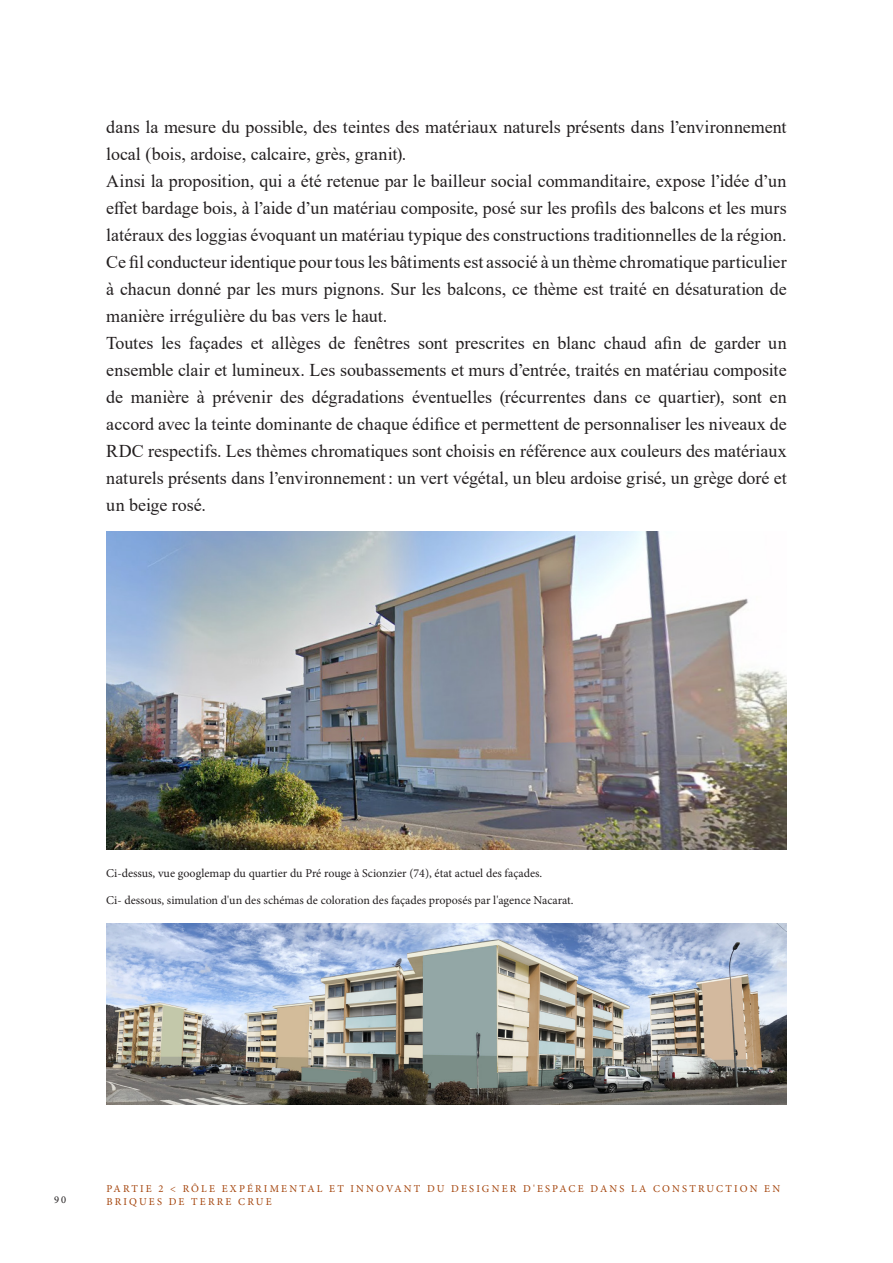
<style>
.page{position:relative;width:893px;height:1263px;background:#fff}
.page>*{position:absolute;margin:0;border:0;box-sizing:border-box;transform-origin:0 0}
.Corps_de_texte{font:18px/27px "Times New Roman";color:#231f20;text-align:justify}
.Texte_de_légende{font:12px "Minion Pro";color:#231f20}
.t1{font:10.5px/12.6px "Minion Pro";letter-spacing:.21em;color:#a4440c}
.t2{font:10.5px "Minion Pro";color:#231f20}
</style>
<div class="page">
<img style="left:106px;top:923px;width:681px;height:182px">
<img style="left:106px;top:532px;width:681px;height:318px">
<p class="Corps_de_texte" style="left:106px;top:113px;width:682px">dans la mesure du possible, des teintes des matériaux naturels présents dans l’environnement local (bois, ardoise, calcaire, grès, granit).</p>
<p class="Corps_de_texte" style="left:106px;top:167px;width:682px">Ainsi la proposition, qui a été retenue par le bailleur social commanditaire, expose l’idée d’un effet bardage bois, à l’aide d’un matériau composite, posé sur les profils des balcons et les murs latéraux des loggias évoquant un matériau typique des constructions traditionnelles de la région.<br>Ce fil conducteur identique pour tous les bâtiments est associé à un thème chromatique particulier à chacun donné par les murs pignons. Sur les balcons, ce thème est traité en désaturation de manière irrégulière du bas vers le haut.</p>
<p class="Corps_de_texte" style="left:106px;top:329px;width:682px">Toutes les façades et allèges de fenêtres sont prescrites en blanc chaud afin de garder un ensemble clair et lumineux. Les soubassements et murs d’entrée, traités en matériau composite de manière à prévenir des dégradations éventuelles (récurrentes dans ce quartier), sont en accord avec la teinte dominante de chaque édifice et permettent de personnaliser les niveaux de RDC respectifs. Les thèmes chromatiques sont choisis en référence aux couleurs des matériaux naturels présents dans l’environnement: un vert végétal, un bleu ardoise grisé, un grège doré et un beige rosé.</p>
<p class="Texte_de_légende" style="left:106px;top:865px;width:438px">Ci-dessus, vue googlemap du quartier du Pré rouge à Scionzier (74), état actuel des façades.</p>
<p class="Texte_de_légende" style="left:106px;top:892px;width:469px">Ci- dessous, simulation d'un des schémas de coloration des façades proposés par l'agence Nacarat.</p>
<p class="t2" style="left:54px;top:1193px;width:14px">90</p>
<p class="t1" style="left:106px;top:1182px;width:675px">PARTIE 2 &lt; RÔLE EXPÉRIMENTAL ET INNOVANT DU DESIGNER D'ESPACE DANS LA CONSTRUCTION EN<br>BRIQUES DE TERRE CRUE</p>
</div>
